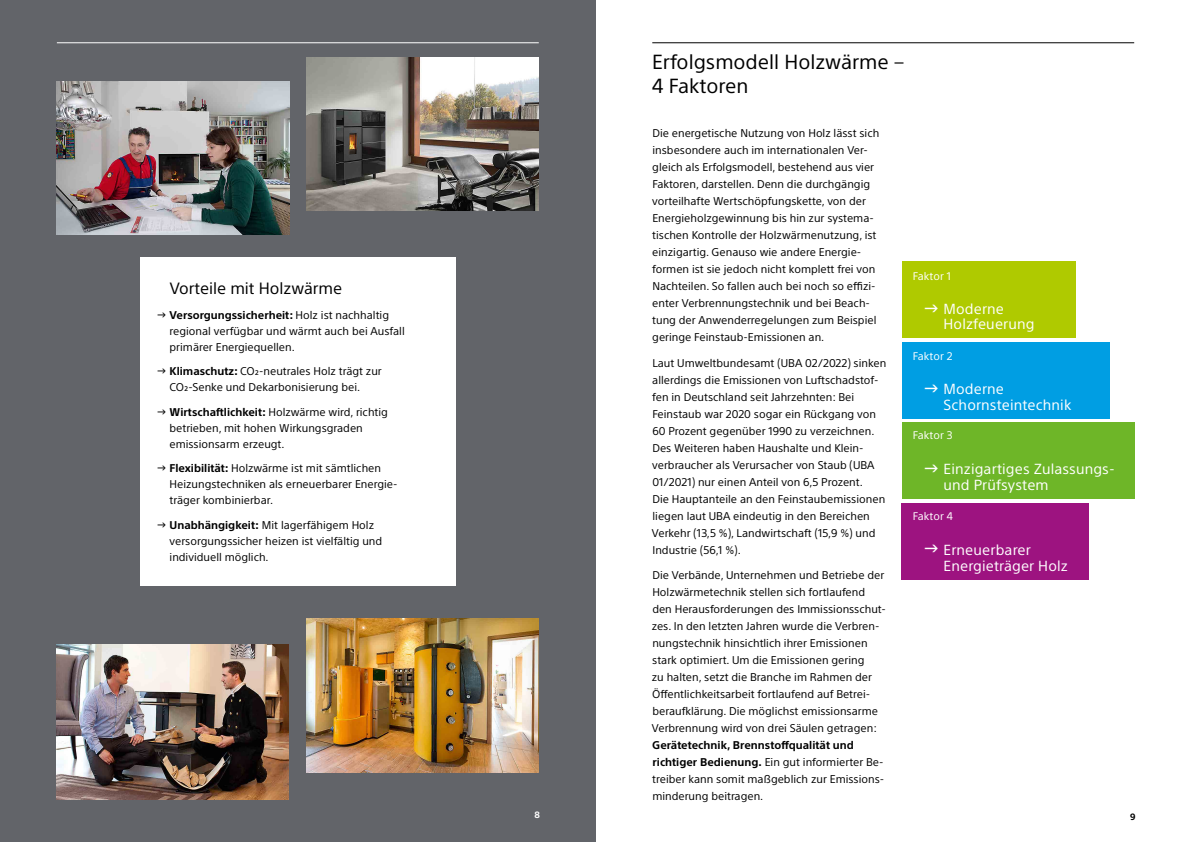
<style>
.page{position:relative;width:1191px;height:842px;background:#fff}
.page>*{position:absolute;margin:0;border:0;box-sizing:border-box;transform-origin:0 0}
.t1{font:20px/24px "SST";color:#000}
.t2{font:16px "SST";color:#000}
.t3{font:14.3px/15.4px "SST";letter-spacing:.01em;color:#fff}
.t4{font:11px/17px "SST";color:#000}
.t5{font:10.8px "SST";letter-spacing:.005em;color:#fff}
.t6{font:700 9px "SST";color:#fff}
.t7{font:700 9px "SST";color:#000}
.s1{font-weight:700}
</style>
<div class="page">
<div style="left:0;top:0;width:595px;height:842px;background:#626469"></div>
<img style="left:57px;top:81px;width:232px;height:154px">
<img style="left:306px;top:58px;width:233px;height:152px">
<img style="left:307px;top:618px;width:232px;height:155px">
<img style="left:57px;top:645px;width:232px;height:154px">
<div style="left:140px;top:257px;width:315px;height:328px;background:#fff"></div>
<hr style="left:652px;top:43px;width:482px;height:1px;background:#000">
<hr style="left:57px;top:43px;width:482px;height:1px;background:#fff">
<div style="left:901px;top:261px;width:174px;height:77px;background:#afca00"></div>
<div style="left:901px;top:342px;width:208px;height:76px;background:#009ee3"></div>
<div style="left:901px;top:422px;width:233px;height:77px;background:#6eb628"></div>
<div style="left:901px;top:503px;width:188px;height:77px;background:#9d1380"></div>
<h2 class="t2" style="left:170px;top:279px;width:174px">Vorteile mit Holzwärme</h2>
<p class="t4" style="left:170px;top:307px;width:237px;line-height:16px"><span class="s1">Versorgungssicherheit:</span> Holz ist nachhaltig regional verfügbar und wärmt auch bei Ausfall primärer Energiequellen.</p>
<p class="t4" style="left:170px;top:363px;width:214px;line-height:16px"><span class="s1">Klimaschutz:</span> CO2-neutrales Holz trägt zur<br>CO2-Senke und Dekarbonisierung bei.</p>
<p class="t4" style="left:170px;top:404px;width:220px;line-height:16px"><span class="s1">Wirtschaftlichkeit:</span> Holzwärme wird, richtig betrieben, mit hohen Wirkungsgraden emissionsarm erzeugt.</p>
<p class="t4" style="left:170px;top:460px;width:229px;line-height:16px"><span class="s1">Flexibilität:</span> Holzwärme ist mit sämtlichen<br>Heizungstechniken als erneuerbarer Energie&shy;träger kombinierbar.</p>
<p class="t4" style="left:170px;top:517px;width:214px;line-height:16px"><span class="s1">Unabhängigkeit:</span> Mit lagerfähigem Holz versorgungssicher heizen ist vielfältig und individuell möglich.</p>
<h1 class="t1" style="left:652px;top:50px;width:253px">Erfolgsmodell Holzwärme –<br>4 Faktoren</h1>
<p class="t4" style="left:652px;top:125px;width:229px">Die energetische Nutzung von Holz lässt sich insbesondere auch im internationalen Ver&shy;gleich als Erfolgsmodell, bestehend aus vier Faktoren, darstellen. Denn die durchgängig vorteilhafte Wertschöpfungskette, von der Energieholzgewinnung bis hin zur systema&shy;tischen Kontrolle der Holzwärmenutzung, ist einzigartig. Genauso wie andere Energie&shy;formen ist sie jedoch nicht komplett frei von Nachteilen. So fallen auch bei noch so effizi&shy;enter Verbrennungstechnik und bei Beach&shy;tung der Anwenderregelungen zum Beispiel geringe Feinstaub-Emissionen an.</p>
<p class="t4" style="left:652px;top:354px;width:236px">Laut Umweltbundesamt (UBA 02/2022) sinken allerdings die Emissionen von Luftschadstof&shy;fen in Deutschland seit Jahrzehnten: Bei Feinstaub war 2020 sogar ein Rückgang von 60 Prozent gegenüber 1990 zu verzeichnen.<br>Des Weiteren haben Haushalte und Klein&shy;verbraucher als Verursacher von Staub (UBA 01/2021) nur einen Anteil von 6,5 Prozent.<br>Die Hauptanteile an den Feinstaubemissionen liegen laut UBA eindeutig in den Bereichen Verkehr (13,5 %), Landwirtschaft (15,9 %) und Industrie (56,1 %).</p>
<p class="t4" style="left:652px;top:567px;width:235px">Die Verbände, Unternehmen und Betriebe der Holzwärmetechnik stellen sich fortlaufend den Herausforderungen des Immissionsschut&shy;zes. In den letzten Jahren wurde die Verbren&shy;nungstechnik hinsichtlich ihrer Emissionen stark optimiert. Um die Emissionen gering<br>zu halten, setzt die Branche im Rahmen der Öffentlichkeitsarbeit fortlaufend auf Betrei&shy;beraufklärung. Die möglichst emissionsarme Verbrennung wird von drei Säulen getragen:</p>
<p class="t4" style="left:652px;top:736px;width:233px"><span class="s1">Gerätetechnik, Brennstoffqualität und richtiger Bedienung.</span> Ein gut informierter Be&shy;treiber kann somit maßgeblich zur Emissions&shy;minderung beitragen.</p>
<p class="t5" style="left:912px;top:269px;width:40px">Faktor 1</p>
<h3 class="t3" style="left:943px;top:301px;width:92px">Moderne<br>Holzfeuerung</h3>
<p class="t5" style="left:912px;top:350px;width:41px">Faktor 2</p>
<h3 class="t3" style="left:943px;top:381px;width:129px">Moderne<br>Schornsteintechnik</h3>
<p class="t5" style="left:912px;top:429px;width:41px">Faktor 3</p>
<h3 class="t3" style="left:943px;top:461px;width:173px;line-height:16.2px">Einzigartiges Zulassungs&shy;und Prüfsystem</h3>
<p class="t5" style="left:912px;top:509px;width:42px">Faktor 4</p>
<h3 class="t3" style="left:943px;top:541px;width:126px;line-height:16.2px">Erneuerbarer<br>Energieträger Holz</h3>
<p class="t6" style="left:534px;top:809px;width:7px">8</p>
<p class="t7" style="left:1130px;top:811px;width:7px">9</p>
</div>
